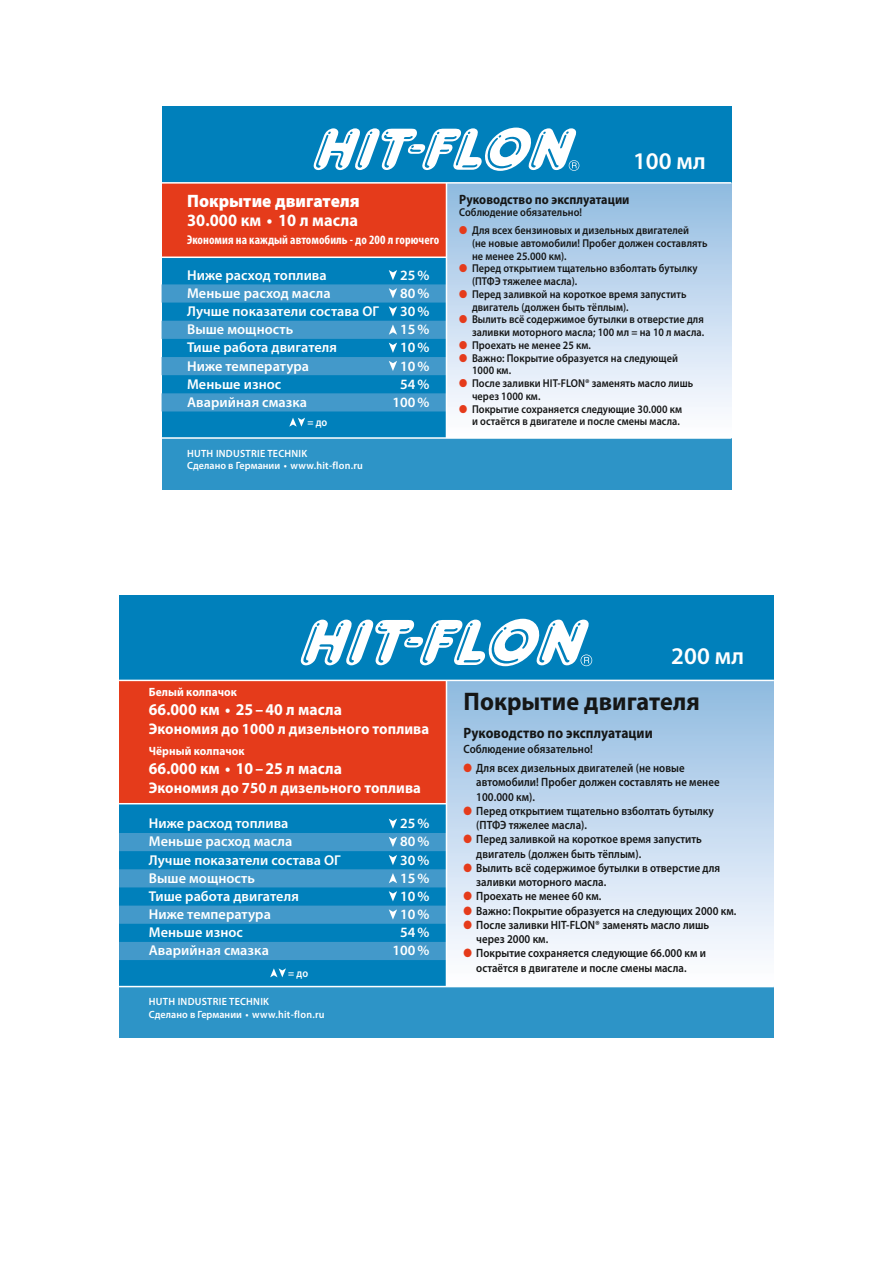
<style>
.page{position:relative;width:893px;height:1263px;background:#fff}
.page>*{position:absolute;margin:0;border:0;box-sizing:border-box;transform-origin:0 0}
.t1{font:700 25.5px "Myriad Pro";letter-spacing:.005em;color:#151616;scale:.95 1}
.t2{font:600 24px "Myriad Pro";color:#fff}
.t3{font:900 18px "Myriad Pro";letter-spacing:.005em;color:#fff;scale:.95 1}
.t4{font:700 17.25px "Myriad Pro";letter-spacing:.005em;color:#fff;scale:.95 1}
.t5{font:700 16.5px "Myriad Pro";letter-spacing:.005em;color:#fff;scale:.95 1}
.t6{font:700 15.45px "Myriad Pro";letter-spacing:.005em;color:#fff;scale:.95 1}
.t7{font:700 15px "Myriad Pro";letter-spacing:.005em;color:#151616;scale:.9 1}
.t8{font:600 14.25px "Myriad Pro";letter-spacing:.005em;color:#fff}
.t9{font:700 13.5px "Myriad Pro";letter-spacing:.005em;color:#151616;scale:.9 1}
.t10{font:700 condensed 12.75px "Myriad Pro";letter-spacing:.005em;color:#fff}
.t11{font:600 12px/14.2px "Myriad Pro";letter-spacing:.005em;color:#151616;scale:.9 1}
.t12{font:700 12px "Myriad Pro";letter-spacing:.005em;color:#fff;scale:.95 1}
.t13{font:600 11.4px/12.8px "Myriad Pro";letter-spacing:.005em;color:#151616;scale:.9 1}
.t14{font:600 11.4px "Myriad Pro";color:#fff;scale:.9 1}
.t15{font:600 10.5px/12.6px "Myriad Pro";letter-spacing:.025em;color:#fff;scale:.96 1}
.s1{color:#e53b1b}
</style>
<div class="page">
<div style="left:446px;top:183px;width:285px;height:255px;background:linear-gradient(to bottom,#91bbe0,#fff)"></div>
<div style="left:162px;top:183px;width:284px;height:255px;background:#0080bb"></div>
<div style="left:162px;top:106px;width:569px;height:77px;background:#0080bb"></div>
<div style="left:162px;top:438px;width:569px;height:51px;background:#2d94c7"></div>
<div style="left:162px;top:183px;width:284px;height:74px;background:#e53b1b"></div>
<div style="left:162px;top:284px;width:284px;height:19px;background:#4399ca"></div>
<div style="left:162px;top:321px;width:284px;height:18px;background:#4399ca"></div>
<div style="left:162px;top:357px;width:284px;height:18px;background:#4399ca"></div>
<div style="left:162px;top:393px;width:284px;height:18px;background:#4399ca"></div>
<svg style="left:389px;top:270px;width:8px;height:10px"></svg>
<svg style="left:389px;top:288px;width:8px;height:10px"></svg>
<svg style="left:389px;top:306px;width:8px;height:11px"></svg>
<svg style="left:389px;top:324px;width:8px;height:11px"></svg>
<svg style="left:389px;top:343px;width:8px;height:10px"></svg>
<svg style="left:389px;top:361px;width:8px;height:10px"></svg>
<svg style="left:289px;top:418px;width:16px;height:9px"></svg>
<hr style="left:162px;top:437px;width:569px;height:2px;background:#fff">
<hr style="left:446px;top:183px;width:1px;height:255px;background:#fff">
<hr style="left:162px;top:182px;width:569px;height:2px;background:#fff">
<svg style="left:313px;top:128px;width:266px;height:43px"></svg>
<hr style="left:162px;top:256px;width:284px;height:2px;background:#fff">
<div style="left:446px;top:680px;width:328px;height:306px;background:linear-gradient(to bottom,#90bbe0,#fff)"></div>
<div style="left:119px;top:680px;width:327px;height:306px;background:#0080bb"></div>
<div style="left:119px;top:595px;width:655px;height:85px;background:#0080bb"></div>
<div style="left:119px;top:986px;width:655px;height:51px;background:#2d94c7"></div>
<div style="left:119px;top:680px;width:327px;height:124px;background:#e53b1b"></div>
<div style="left:119px;top:833px;width:327px;height:18px;background:#4399ca"></div>
<div style="left:119px;top:869px;width:327px;height:18px;background:#4399ca"></div>
<div style="left:119px;top:905px;width:327px;height:19px;background:#4399ca"></div>
<div style="left:119px;top:942px;width:327px;height:18px;background:#4399ca"></div>
<svg style="left:389px;top:818px;width:8px;height:11px"></svg>
<svg style="left:389px;top:837px;width:8px;height:10px"></svg>
<svg style="left:389px;top:855px;width:8px;height:10px"></svg>
<svg style="left:389px;top:873px;width:8px;height:10px"></svg>
<svg style="left:389px;top:891px;width:8px;height:10px"></svg>
<svg style="left:389px;top:909px;width:8px;height:11px"></svg>
<svg style="left:270px;top:968px;width:16px;height:9px"></svg>
<svg style="left:301px;top:619px;width:291px;height:47px"></svg>
<hr style="left:119px;top:986px;width:655px;height:1px;background:#fff">
<hr style="left:446px;top:680px;width:1px;height:306px;background:#fff">
<hr style="left:119px;top:680px;width:655px;height:1px;background:#fff">
<hr style="left:119px;top:803px;width:327px;height:1px;background:#fff">
<h3 class="t3" style="left:187px;top:194px;width:183px">Покрытие двигателя</h3>
<h3 class="t4" style="left:187px;top:214px;width:182px">30.000 км • 10 л масла</h3>
<p class="t10" style="left:187px;top:235px;width:254px">Экономия на каждый автомобиль - до 200 л горючего</p>
<p class="t8" style="left:187px;top:270px;width:141px">Ниже расход топлива</p>
<p class="t8" style="left:400px;top:270px;width:31px">25 %</p>
<p class="t8" style="left:187px;top:288px;width:145px">Меньше расход масла</p>
<p class="t8" style="left:400px;top:288px;width:31px">80 %</p>
<p class="t8" style="left:187px;top:306px;width:193px">Лучше показатели состава ОГ</p>
<p class="t8" style="left:400px;top:306px;width:31px">30 %</p>
<p class="t8" style="left:187px;top:324px;width:108px">Выше мощность</p>
<p class="t8" style="left:400px;top:324px;width:31px">15 %</p>
<p class="t8" style="left:187px;top:342px;width:152px">Тише работа двигателя</p>
<p class="t8" style="left:400px;top:342px;width:31px">10 %</p>
<p class="t8" style="left:187px;top:360px;width:124px">Ниже температура</p>
<p class="t8" style="left:400px;top:360px;width:31px">10 %</p>
<p class="t8" style="left:187px;top:378px;width:96px">Меньше износ</p>
<p class="t8" style="left:400px;top:378px;width:31px">54 %</p>
<p class="t8" style="left:187px;top:397px;width:122px">Аварийная смазка</p>
<p class="t8" style="left:392px;top:397px;width:38px">100 %</p>
<p class="t14" style="left:307px;top:418px;width:24px">= до</p>
<p class="t15" style="left:187px;top:448px;width:185px">HUTH INDUSTRIE TECHNIK<br>Сделано в Германии • www.hit-flon.ru</p>
<h2 class="t2" style="left:633px;top:152px;width:74px">100 мл</h2>
<p class="t9" style="left:459px;top:194px;width:191px">Руководство по эксплуатации</p>
<p class="t13" style="left:459px;top:207px;width:138px">Соблюдение обязательно!</p>
<p class="t13" style="left:472px;top:225px;width:263px;text-indent:-13px"><span class="s1">●</span> Для всех бензиновых и дизельных двигателей<br>(не новые автомобили! Пробег должен составлять не менее 25.000 км).</p>
<p class="t13" style="left:472px;top:263px;width:252px;text-indent:-13px"><span class="s1">●</span> Перед открытием тщательно взболтать бутылку (ПТФЭ тяжелее масла).</p>
<p class="t13" style="left:472px;top:289px;width:240px;text-indent:-13px"><span class="s1">●</span> Перед заливкой на короткое время запустить двигатель (должен быть тёплым).</p>
<p class="t13" style="left:459px;top:314px;width:274px;text-align:right"><span class="s1">●</span> Вылить всё содержимое бутылки в отверстие для заливки моторного масла; 100 мл = на 10 л масла.</p>
<p class="t13" style="left:459px;top:340px;width:148px"><span class="s1">●</span> Проехать не менее 25 км.</p>
<p class="t13" style="left:472px;top:353px;width:230px;text-indent:-13px"><span class="s1">●</span> Важно: Покрытие образуется на следующей<br>1000 км.</p>
<p class="t13" style="left:472px;top:378px;width:247px;text-indent:-13px"><span class="s1">●</span> После заливки HIT-FLON® заменять масло лишь через 1000 км.</p>
<p class="t13" style="left:459px;top:404px;width:249px;text-align:right"><span class="s1">●</span> Покрытие сохраняется следующие 30.000 км и остаётся в двигателе и после смены масла.</p>
<p class="t12" style="left:149px;top:687px;width:94px">Белый колпачок</p>
<h3 class="t5" style="left:149px;top:703px;width:205px">66.000 км • 25 – 40 л масла</h3>
<h3 class="t6" style="left:149px;top:723px;width:297px">Экономия до 1000 л дизельного топлива</h3>
<p class="t12" style="left:149px;top:746px;width:102px">Чёрный колпачок</p>
<h3 class="t5" style="left:149px;top:762px;width:205px">66.000 км • 10 – 25 л масла</h3>
<h3 class="t6" style="left:149px;top:782px;width:288px">Экономия до 750 л дизельного топлива</h3>
<p class="t8" style="left:149px;top:818px;width:141px">Ниже расход топлива</p>
<p class="t8" style="left:400px;top:818px;width:31px">25 %</p>
<p class="t8" style="left:149px;top:836px;width:145px">Меньше расход масла</p>
<p class="t8" style="left:400px;top:836px;width:31px">80 %</p>
<p class="t8" style="left:149px;top:854px;width:193px">Лучше показатели состава ОГ</p>
<p class="t8" style="left:400px;top:854px;width:31px">30 %</p>
<p class="t8" style="left:149px;top:873px;width:108px">Выше мощность</p>
<p class="t8" style="left:400px;top:873px;width:31px">15 %</p>
<p class="t8" style="left:149px;top:891px;width:152px">Тише работа двигателя</p>
<p class="t8" style="left:400px;top:891px;width:31px">10 %</p>
<p class="t8" style="left:149px;top:909px;width:124px">Ниже температура</p>
<p class="t8" style="left:400px;top:909px;width:31px">10 %</p>
<p class="t8" style="left:149px;top:927px;width:96px">Меньше износ</p>
<p class="t8" style="left:400px;top:927px;width:31px">54 %</p>
<p class="t8" style="left:149px;top:945px;width:122px">Аварийная смазка</p>
<p class="t8" style="left:392px;top:945px;width:38px">100 %</p>
<p class="t14" style="left:288px;top:968px;width:24px">= до</p>
<p class="t15" style="left:149px;top:996px;width:185px">HUTH INDUSTRIE TECHNIK<br>Сделано в Германии • www.hit-flon.ru</p>
<h2 class="t2" style="left:671px;top:647px;width:74px">200 мл</h2>
<h1 class="t1" style="left:463px;top:692px;width:250px">Покрытие двигателя</h1>
<h3 class="t7" style="left:463px;top:728px;width:212px">Руководство по эксплуатации</h3>
<p class="t11" style="left:463px;top:743px;width:145px">Соблюдение обязательно!</p>
<p class="t11" style="left:476px;top:762px;width:272px;text-indent:-13px"><span class="s1">●</span> Для всех дизельных двигателей (не новые автомобили! Пробег должен составлять не менее<br>100.000 км).</p>
<p class="t11" style="left:476px;top:805px;width:266px;text-indent:-13px"><span class="s1">●</span> Перед открытием тщательно взболтать бутылку (ПТФЭ тяжелее масла).</p>
<p class="t11" style="left:476px;top:833px;width:252px;text-indent:-13px"><span class="s1">●</span> Перед заливкой на короткое время запустить двигатель (должен быть тёплым).</p>
<p class="t11" style="left:476px;top:862px;width:273px;text-indent:-13px"><span class="s1">●</span> Вылить всё содержимое бутылки в отверстие для заливки моторного масла.</p>
<p class="t11" style="left:463px;top:890px;width:155px"><span class="s1">●</span> Проехать не менее 60 км.</p>
<p class="t11" style="left:463px;top:905px;width:305px"><span class="s1">●</span> Важно: Покрытие образуется на следующих 2000 км.</p>
<p class="t11" style="left:476px;top:919px;width:260px;text-indent:-13px"><span class="s1">●</span> После заливки HIT-FLON® заменять масло лишь через 2000 км.</p>
<p class="t11" style="left:463px;top:947px;width:271px;text-align:center"><span class="s1">●</span> Покрытие сохраняется следующие 66.000 км и остаётся в двигателе и после смены масла.</p>
</div>
